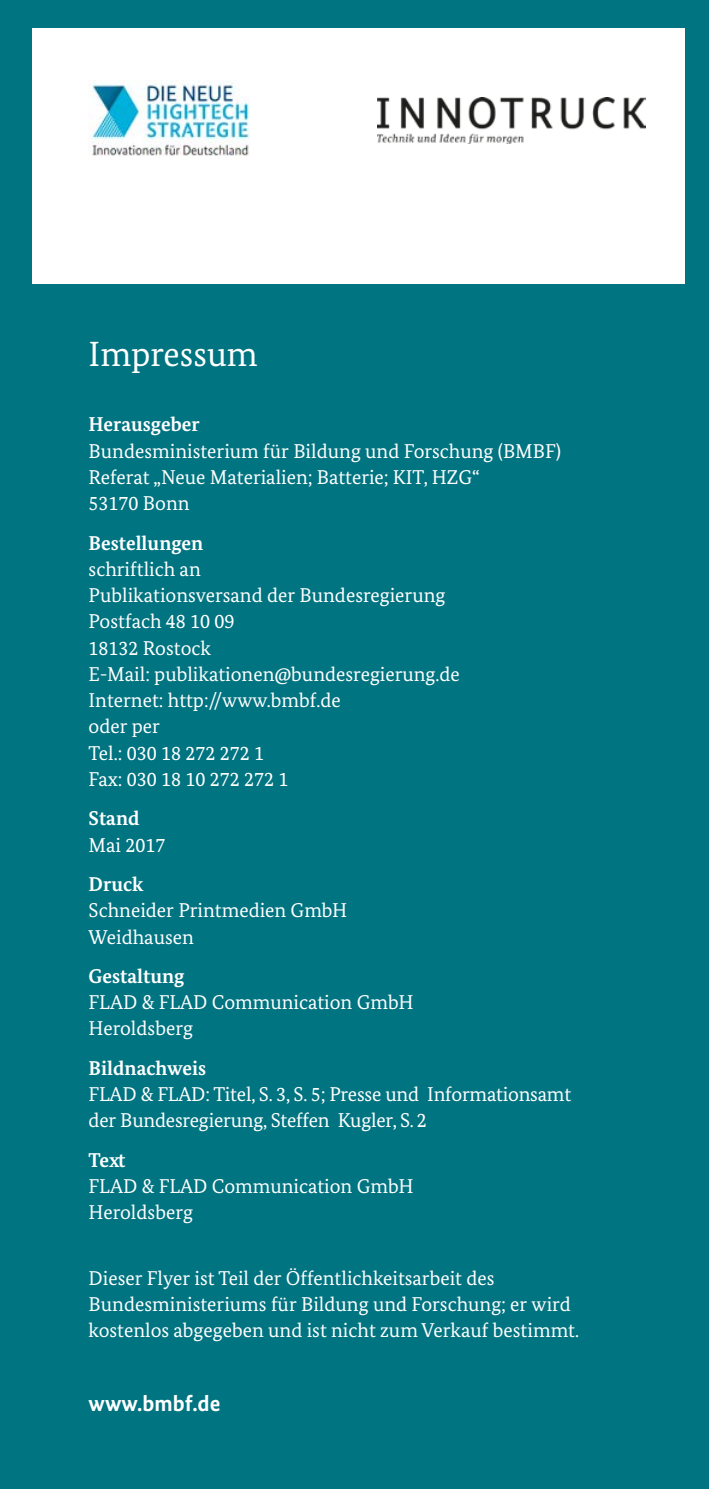
<style>
.page{position:relative;width:709px;height:1489px;background:#fff}
.page>*{position:absolute;margin:0;border:0;box-sizing:border-box;transform-origin:0 0}
._13_Impressum_Pflichttext{font:35px "Bundes Serif";color:#fff}
._13_Impressum_Pflichttext-2{font:700 22.5px "Bundes Sans";color:#fff}
._13_Impressum_Pflichttext-3{font:20px/26.2px "Bundes Serif";color:#fff}
.s1{font-weight:700}
</style>
<div class="page">
<div style="left:0;top:0;width:709px;height:1488px;background:#007481"></div>
<div style="left:32px;top:28px;width:652px;height:255px;background:#fff"></div>
<img style="left:89px;top:81px;width:160px;height:75px">
<img style="left:377px;top:97px;width:268px;height:47px">
<p class="_13_Impressum_Pflichttext" style="left:89px;top:333px;width:171px">Impressum</p>
<p class="_13_Impressum_Pflichttext-3" style="left:89px;top:411px;width:474px"><span class="s1">Herausgeber<br></span>Bundesministerium für Bildung und Forschung (BMBF)<br>Referat „Neue Materialien; Batterie; KIT, HZG“<br>53170 Bonn</p>
<p class="_13_Impressum_Pflichttext-3" style="left:89px;top:529px;width:373px"><span class="s1">Bestellungen<br></span>schriftlich an<br>Publikationsversand der Bundesregierung<br>Postfach 48 10 09<br>18132 Rostock<br>E-Mail: publikationen@bundesregierung.de<br>Internet: http://www.bmbf.de<br>oder per<br>Tel.: 030 18 272 272 1<br>Fax: 030 18 10 272 272 1</p>
<p class="_13_Impressum_Pflichttext-3" style="left:89px;top:805px;width:78px"><span class="s1">Stand<br></span>Mai 2017</p>
<p class="_13_Impressum_Pflichttext-3" style="left:89px;top:870px;width:260px"><span class="s1">Druck<br></span>Schneider Printmedien GmbH<br>Weidhausen</p>
<p class="_13_Impressum_Pflichttext-3" style="left:89px;top:962px;width:326px"><span class="s1">Gestaltung<br></span>FLAD &amp; FLAD Communication GmbH<br>Heroldsberg</p>
<p class="_13_Impressum_Pflichttext-3" style="left:89px;top:1054px;width:484px"><span class="s1">Bildnachweis<br></span>FLAD &amp; FLAD: Titel, S. 3, S. 5; Presse und Informationsamt der Bundesregierung, Steffen Kugler, S. 2</p>
<p class="_13_Impressum_Pflichttext-3" style="left:89px;top:1146px;width:326px"><span class="s1">Text<br></span>FLAD &amp; FLAD Communication GmbH<br>Heroldsberg</p>
<p class="_13_Impressum_Pflichttext-3" style="left:89px;top:1264px;width:492px">Dieser Flyer ist Teil der Öffentlichkeitsarbeit des<br>Bundesministeriums für Bildung und Forschung; er wird kostenlos abgegeben und ist nicht zum Verkauf bestimmt.</p>
<p class="_13_Impressum_Pflichttext-2" style="left:89px;top:1389px;width:133px">www.bmbf.de</p>
</div>
